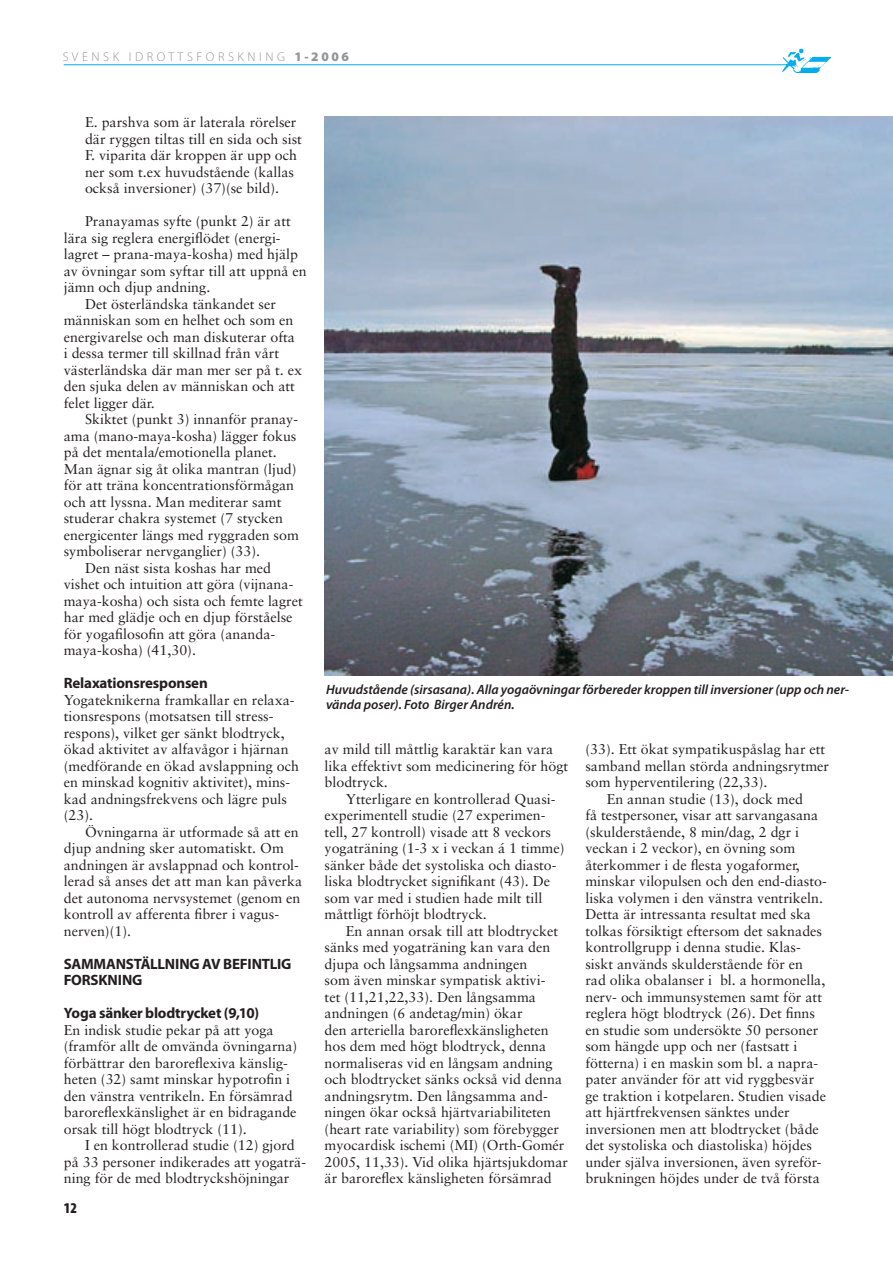
<style>
.page{position:relative;width:893px;height:1263px;background:#fff}
.page>*{position:absolute;margin:0;border:0;box-sizing:border-box;transform-origin:0 0}
.t1{font:700 15px/16.5px "Myriad Pro";letter-spacing:-.015em;color:#231f20}
.t2{font:900 condensed 15px "Myriad Pro";color:#231f20}
.t3{font:14.25px/16.5px "Sabon";color:#231f20}
.t4{font:italic 600 13.5px/15px "Myriad Pro";color:#231f20}
.t5{font:300 12.75px "Myriad Pro";color:#939598}
.s1{font-weight:900;font-size:13.05px}
</style>
<div class="page">
<hr style="left:64px;top:64px;width:728px;height:1px;background:#00aeef">
<img style="left:779px;top:48px;width:51px;height:24px">
<img style="left:325px;top:117px;width:568px;height:558px">
<p class="t5" style="left:63px;top:49px;width:287px">S V E N S K I D R O T T S F O R S K N I N G <span class="s1">1 - 2 0 0 6</span></p>
<p class="t3" style="left:85px;top:114px;width:218px">E. parshva som är laterala rörelser där ryggen tiltas till en sida och sist F. viparita där kroppen är upp och ner som t.ex huvudstående (kallas också inversioner) (37)(se bild).</p>
<p class="t3" style="left:85px;top:213px;width:207px">Pranayamas syfte (punkt 2) är att</p>
<p class="t3" style="left:64px;top:229px;width:218px">lära sig reglera energiflödet (energi-</p>
<p class="t3" style="left:64px;top:246px;width:236px">lagret – prana-maya-kosha) med hjälp</p>
<p class="t3" style="left:64px;top:262px;width:245px">av övningar som syftar till att uppnå en</p>
<p class="t3" style="left:64px;top:279px;width:148px">jämn och djup andning.</p>
<p class="t3" style="left:85px;top:295px;width:192px">Det österländska tänkandet ser</p>
<p class="t3" style="left:64px;top:312px;width:231px">människan som en helhet och som en</p>
<p class="t3" style="left:64px;top:328px;width:233px">energivarelse och man diskuterar ofta</p>
<p class="t3" style="left:64px;top:345px;width:217px">i dessa termer till skillnad från vårt</p>
<p class="t3" style="left:64px;top:361px;width:240px">västerländska där man mer ser på t. ex</p>
<p class="t3" style="left:64px;top:378px;width:233px">den sjuka delen av människan och att</p>
<p class="t3" style="left:64px;top:394px;width:93px">felet ligger där.</p>
<p class="t3" style="left:85px;top:411px;width:215px">Skiktet (punkt 3) innanför pranay-</p>
<p class="t3" style="left:64px;top:427px;width:234px">ama (mano-maya-kosha) lägger fokus</p>
<p class="t3" style="left:64px;top:444px;width:214px">på det mentala/emotionella planet.</p>
<p class="t3" style="left:64px;top:460px;width:234px">Man ägnar sig åt olika mantran (ljud)</p>
<p class="t3" style="left:64px;top:477px;width:232px">för att träna koncentrationsförmågan</p>
<p class="t3" style="left:64px;top:493px;width:219px">och att lyssna. Man mediterar samt</p>
<p class="t3" style="left:64px;top:510px;width:221px">studerar chakra systemet (7 stycken</p>
<p class="t3" style="left:64px;top:526px;width:237px">energicenter längs med ryggraden som</p>
<p class="t3" style="left:64px;top:543px;width:198px">symboliserar nervganglier) (33).</p>
<p class="t3" style="left:85px;top:559px;width:188px">Den näst sista koshas har med</p>
<p class="t3" style="left:64px;top:576px;width:231px">vishet och intuition att göra (vijnana-</p>
<p class="t3" style="left:64px;top:592px;width:241px">maya-kosha) och sista och femte lagret</p>
<p class="t3" style="left:64px;top:609px;width:230px">har med glädje och en djup förståelse</p>
<p class="t3" style="left:64px;top:625px;width:213px">för yogafilosofin att göra (ananda-</p>
<p class="t3" style="left:64px;top:642px;width:134px">maya-kosha) (41,30).</p>
<p class="t1" style="left:64px;top:675px;width:146px">Relaxationsresponsen</p>
<p class="t3" style="left:64px;top:691px;width:237px">Yogateknikerna framkallar en relaxa&shy;tionsrespons (motsatsen till stress&shy;respons), vilket ger sänkt blodtryck, ökad aktivitet av alfavågor i hjärnan (medförande en ökad avslappning och en minskad kognitiv aktivitet), mins&shy;kad andningsfrekvens och lägre puls (23).</p>
<p class="t3" style="left:64px;top:823px;width:240px;text-indent:21px">Övningarna är utformade så att en djup andning sker automatiskt. Om andningen är avslappnad och kontrol&shy;lerad så anses det att man kan påverka det autonoma nervsystemet (genom en kontroll av afferenta fibrer i vagus&shy;nerven)(1).</p>
<p class="t1" style="left:64px;top:955px;width:229px">SAMMANSTÄLLNING AV BEFINTLIG<br>FORSKNING</p>
<p class="t1" style="left:64px;top:1005px;width:197px">Yoga sänker blodtrycket (9,10)</p>
<p class="t3" style="left:64px;top:1021px;width:235px">En indisk studie pekar på att yoga (framför allt de omvända övningarna) förbättrar den baroreflexiva känslig&shy;heten (32) samt minskar hypotrofin i den vänstra ventrikeln. En försämrad baroreflexkänslighet är en bidragande orsak till högt blodtryck (11).</p>
<p class="t3" style="left:64px;top:1137px;width:244px;text-indent:21px">I en kontrollerad studie (12) gjord på 33 personer indikerades att yogaträ&shy;ning för de med blodtryckshöjningar</p>
<p class="t2" style="left:64px;top:1199px;width:15px">12</p>
<p class="t4" style="left:326px;top:682px;width:524px">Huvudstående (sirsasana). Alla yogaövningar förbereder kroppen till inversioner (upp och ner&shy;vända poser). Foto Birger Andrén.</p>
<p class="t3" style="left:325px;top:741px;width:245px">av mild till måttlig karaktär kan vara lika effektivt som medicinering för högt blodtryck.</p>
<p class="t3" style="left:325px;top:790px;width:241px;text-indent:21px">Ytterligare en kontrollerad Quasi&shy;experimentell studie (27 experimen&shy;tell, 27 kontroll) visade att 8 veckors yogaträning (1-3 x i veckan á 1 timme) sänker både det systoliska och diasto&shy;liska blodtrycket signifikant (43). De som var med i studien hade milt till måttligt förhöjt blodtryck.</p>
<p class="t3" style="left:325px;top:922px;width:245px;text-indent:21px">En annan orsak till att blodtrycket sänks med yogaträning kan vara den djupa och långsamma andningen<br>som även minskar sympatisk aktivi-<br>tet (11,21,22,33). Den långsamma andningen (6 andetag/min) ökar<br>den arteriella baroreflexkänsligheten hos dem med högt blodtryck, denna normaliseras vid en långsam andning och blodtrycket sänks också vid denna andningsrytm. Den långsamma and&shy;ningen ökar också hjärtvariabiliteten (heart rate variability) som förebygger myocardisk ischemi (MI) (Orth-Gomér 2005, 11,33). Vid olika hjärtsjukdomar är baroreflex känsligheten försämrad</p>
<p class="t3" style="left:585px;top:741px;width:241px">(33). Ett ökat sympatikuspåslag har ett</p>
<p class="t3" style="left:585px;top:757px;width:245px">samband mellan störda andningsrytmer</p>
<p class="t3" style="left:585px;top:774px;width:184px">som hyperventilering (22,33).</p>
<p class="t3" style="left:607px;top:790px;width:198px">En annan studie (13), dock med</p>
<p class="t3" style="left:585px;top:807px;width:234px">få testpersoner, visar att sarvangasana</p>
<p class="t3" style="left:585px;top:823px;width:215px">(skulderstående, 8 min/dag, 2 dgr i</p>
<p class="t3" style="left:585px;top:840px;width:211px">veckan i 2 veckor), en övning som</p>
<p class="t3" style="left:585px;top:856px;width:216px">återkommer i de flesta yogaformer,</p>
<p class="t3" style="left:585px;top:873px;width:243px">minskar vilopulsen och den end-diasto-</p>
<p class="t3" style="left:585px;top:889px;width:239px">liska volymen i den vänstra ventrikeln.</p>
<p class="t3" style="left:585px;top:906px;width:227px">Detta är intressanta resultat med ska</p>
<p class="t3" style="left:585px;top:922px;width:238px">tolkas försiktigt eftersom det saknades</p>
<p class="t3" style="left:585px;top:939px;width:217px">kontrollgrupp i denna studie. Klas-</p>
<p class="t3" style="left:585px;top:955px;width:219px">siskt används skulderstående för en</p>
<p class="t3" style="left:585px;top:972px;width:241px">rad olika obalanser i bl. a hormonella,</p>
<p class="t3" style="left:585px;top:988px;width:238px">nerv- och immunsystemen samt för att</p>
<p class="t3" style="left:585px;top:1005px;width:231px">reglera högt blodtryck (26). Det finns</p>
<p class="t3" style="left:585px;top:1021px;width:234px">en studie som undersökte 50 personer</p>
<p class="t3" style="left:585px;top:1038px;width:214px">som hängde upp och ner (fastsatt i</p>
<p class="t3" style="left:585px;top:1054px;width:234px">fötterna) i en maskin som bl. a napra-</p>
<p class="t3" style="left:585px;top:1071px;width:230px">pater använder för att vid ryggbesvär</p>
<p class="t3" style="left:585px;top:1087px;width:242px">ge traktion i kotpelaren. Studien visade</p>
<p class="t3" style="left:585px;top:1104px;width:206px">att hjärtfrekvensen sänktes under</p>
<p class="t3" style="left:585px;top:1120px;width:235px">inversionen men att blodtrycket (både</p>
<p class="t3" style="left:585px;top:1137px;width:228px">det systoliska och diastoliska) höjdes</p>
<p class="t3" style="left:585px;top:1153px;width:237px">under själva inversionen, även syreför-</p>
<p class="t3" style="left:585px;top:1170px;width:236px">brukningen höjdes under de två första</p>
</div>
